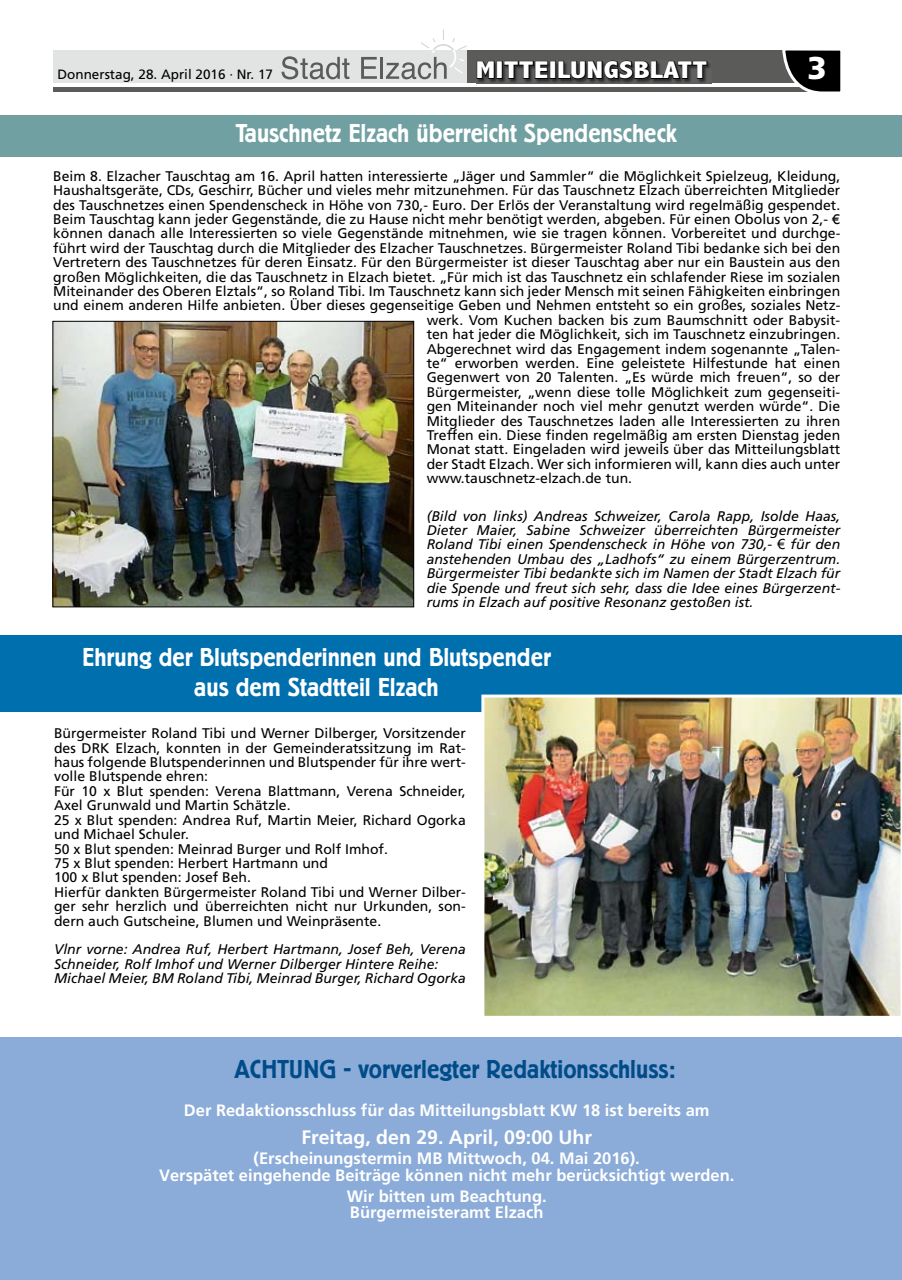
<style>
.page{position:relative;width:902px;height:1280px;background:#fff}
.page>*{position:absolute;margin:0;border:0;box-sizing:border-box;transform-origin:0 0}
.t1{font:900 31.5px "Frutiger";color:#fff}
.t2{font:500 25.5px/30px "Berliner Grotesk BQ";color:#fff;text-align:center}
.t3{font:500 25.5px "Berliner Grotesk BQ";color:#004c88}
.t4{font:800 condensed 24.45px "Abadi";letter-spacing:.01em;color:#fff;scale:1.26 1}
.t5{font:700 19.5px "Frutiger";color:#fff}
.t6{font:700 16.5px/16.5px "Frutiger";color:#fff;text-align:center}
.t7{font:13.95px/14.4px "Frutiger";color:#000}
.t8{font:italic 13.95px/14.4px "Frutiger";color:#000;text-align:justify}
.t9{font:13.5px "Frutiger";color:#000}
.s1{font-family:"Gill Sans"}
.s2{font-family:"Arial";font-style:normal}
</style>
<div class="page">
<div style="left:53px;top:51px;width:787px;height:32px;background:#e2e3e3"></div>
<div style="left:467px;top:51px;width:361px;height:32px;background:#5b5b5a"></div>
<hr style="left:53px;top:87px;width:787px;height:4px;background:#5b5b5a">
<svg style="left:780px;top:50px;width:61px;height:42px"></svg>
<svg style="left:281px;top:56px;width:68px;height:23px"></svg>
<svg style="left:361px;top:57px;width:16px;height:22px"></svg>
<hr style="left:380px;top:57px;width:3px;height:22px;background:#5b5b5a">
<svg style="left:386px;top:29px;width:81px;height:50px"></svg>
<img style="left:478px;top:63px;width:232px;height:20px">
<svg style="left:476px;top:60px;width:232px;height:20px"></svg>
<div style="left:0;top:1037px;width:901px;height:47px;background:#8babd8"></div>
<div style="left:0;top:635px;width:901px;height:76px;background:#006fae"></div>
<div style="left:0;top:1083px;width:901px;height:197px;background:#8babd8"></div>
<div style="left:0;top:115px;width:901px;height:42px;background:#70a0a1"></div>
<img style="left:55px;top:323px;width:357px;height:282px">
<div style="left:53px;top:321px;width:361px;height:286px;border:1px solid #000"></div>
<img style="left:481px;top:694px;width:420px;height:322px">
<p class="t9" style="left:57px;top:66px;width:217px">Donnerstag, 28. April 2016 · Nr. 17</p>
<h3 class="t4" style="left:476px;top:57px;width:185px">MITTEILUNGSBLATT</h3>
<h1 class="t1" style="left:807px;top:49px;width:21px">3</h1>
<h2 class="t2" style="left:236px;top:119px;width:442px">Tauschnetz Elzach überreicht Spendenscheck</h2>
<p class="t7" style="left:53px;top:169px;width:788px">Beim 8. Elzacher Tauschtag am 16. April hatten interessierte „Jäger und Sammler“ die Möglichkeit Spielzeug, Kleidung,</p>
<p class="t7" style="left:53px;top:183px;width:788px">Haushaltsgeräte, CDs, Geschirr, Bücher und vieles mehr mitzunehmen. Für das Tauschnetz Elzach überreichten Mitglieder</p>
<p class="t7" style="left:53px;top:197px;width:788px">des Tauschnetzes einen Spendenscheck in Höhe von 730,- Euro. Der Erlös der Veranstaltung wird regelmäßig gespendet.</p>
<p class="t7" style="left:53px;top:212px;width:788px">Beim Tauschtag kann jeder Gegenstände, die zu Hause nicht mehr benötigt werden, abgeben. Für einen Obolus von 2,- <span class="s1">€</span></p>
<p class="t7" style="left:53px;top:226px;width:788px">können danach alle Interessierten so viele Gegenstände mitnehmen, wie sie tragen können. Vorbereitet und durchge-</p>
<p class="t7" style="left:53px;top:241px;width:788px">führt wird der Tauschtag durch die Mitglieder des Elzacher Tauschnetzes. Bürgermeister Roland Tibi bedanke sich bei den</p>
<p class="t7" style="left:53px;top:255px;width:788px">Vertretern des Tauschnetzes für deren Einsatz. Für den Bürgermeister ist dieser Tauschtag aber nur ein Baustein aus den</p>
<p class="t7" style="left:53px;top:269px;width:788px">großen Möglichkeiten, die das Tauschnetz in Elzach bietet. „Für mich ist das Tauschnetz ein schlafender Riese im sozialen</p>
<p class="t7" style="left:53px;top:284px;width:788px">Miteinander des Oberen Elztals“, so Roland Tibi. Im Tauschnetz kann sich jeder Mensch mit seinen Fähigkeiten einbringen</p>
<p class="t7" style="left:53px;top:298px;width:788px">und einem anderen Hilfe anbieten. Über dieses gegenseitige Geben und Nehmen entsteht so ein großes, soziales Netz-</p>
<p class="t7" style="left:426px;top:313px;width:415px">werk. Vom Kuchen backen bis zum Baumschnitt oder Babysit-</p>
<p class="t7" style="left:426px;top:327px;width:415px">ten hat jeder die Möglichkeit, sich im Tauschnetz einzubringen.</p>
<p class="t7" style="left:426px;top:341px;width:415px">Abgerechnet wird das Engagement indem sogenannte „Talen-</p>
<p class="t7" style="left:426px;top:356px;width:415px">te“ erworben werden. Eine geleistete Hilfestunde hat einen</p>
<p class="t7" style="left:426px;top:370px;width:415px">Gegenwert von 20 Talenten. „Es würde mich freuen“, so der</p>
<p class="t7" style="left:426px;top:385px;width:415px">Bürgermeister, „wenn diese tolle Möglichkeit zum gegenseiti-</p>
<p class="t7" style="left:426px;top:399px;width:415px">gen Miteinander noch viel mehr genutzt werden würde“. Die</p>
<p class="t7" style="left:426px;top:413px;width:415px">Mitglieder des Tauschnetzes laden alle Interessierten zu ihren</p>
<p class="t7" style="left:426px;top:428px;width:415px">Treffen ein. Diese finden regelmäßig am ersten Dienstag jeden</p>
<p class="t7" style="left:426px;top:442px;width:415px">Monat statt. Eingeladen wird jeweils über das Mitteilungsblatt</p>
<p class="t7" style="left:426px;top:457px;width:415px">der Stadt Elzach. Wer sich informieren will, kann dies auch unter</p>
<p class="t7" style="left:426px;top:471px;width:207px">www.tauschnetz-elzach.de tun.</p>
<p class="t8" style="left:426px;top:508px;width:415px">(Bild von links) Andreas Schweizer, Carola Rapp, Isolde Haas, Dieter Maier, Sabine Schweizer überreichten Bürgermeister Roland Tibi einen Spendenscheck in Höhe von 730,- <span class="s2">€</span> für den anstehenden Umbau des „Ladhofs“ zu einem Bürgerzentrum.<br>Bürgermeister Tibi bedankte sich im Namen der Stadt Elzach für die Spende und freut sich sehr, dass die Idee eines Bürgerzent&shy;rums in Elzach auf positive Resonanz gestoßen ist.</p>
<h2 class="t2" style="left:82px;top:643px;width:470px">Ehrung der Blutspenderinnen und Blutspender aus dem Stadtteil Elzach</h2>
<p class="t7" style="left:54px;top:726px;width:413px">Bürgermeister Roland Tibi und Werner Dilberger, Vorsitzender des DRK Elzach, konnten in der Gemeinderatssitzung im Rat&shy;haus folgende Blutspenderinnen und Blutspender für ihre wert&shy;volle Blutspende ehren:<br>Für 10 x Blut spenden: Verena Blattmann, Verena Schneider, Axel Grunwald und Martin Schätzle.<br>25 x Blut spenden: Andrea Ruf, Martin Meier, Richard Ogorka und Michael Schuler.<br>50 x Blut spenden: Meinrad Burger und Rolf Imhof.<br>75 x Blut spenden: Herbert Hartmann und<br>100 x Blut spenden: Josef Beh.<br>Hierfür dankten Bürgermeister Roland Tibi und Werner Dilber&shy;ger sehr herzlich und überreichten nicht nur Urkunden, son&shy;dern auch Gutscheine, Blumen und Weinpräsente.</p>
<p class="t8" style="left:54px;top:942px;width:413px;text-align:left">Vlnr vorne: Andrea Ruf, Herbert Hartmann, Josef Beh, Verena<br>Schneider, Rolf Imhof und Werner Dilberger Hintere Reihe:<br>Michael Meier, BM Roland Tibi, Meinrad Burger, Richard Ogorka</p>
<h2 class="t3" style="left:234px;top:1055px;width:442px">Achtung - vorverlegter Redaktionsschluss:</h2>
<p class="t6" style="left:184px;top:1102px;width:527px">Der Redaktionsschluss für das Mitteilungsblatt KW 18 ist bereits am</p>
<h3 class="t5" style="left:301px;top:1125px;width:292px">Freitag, den 29. April, 09:00 Uhr</h3>
<p class="t6" style="left:159px;top:1150px;width:576px">(Erscheinungstermin MB Mittwoch, 04. Mai 2016).<br>Verspätet eingehende Beiträge können nicht mehr berücksichtigt werden.</p>
<p class="t6" style="left:347px;top:1187px;width:201px;text-align:left">Wir bitten um Beachtung.<br>Bürgermeisteramt Elzach</p>
</div>
